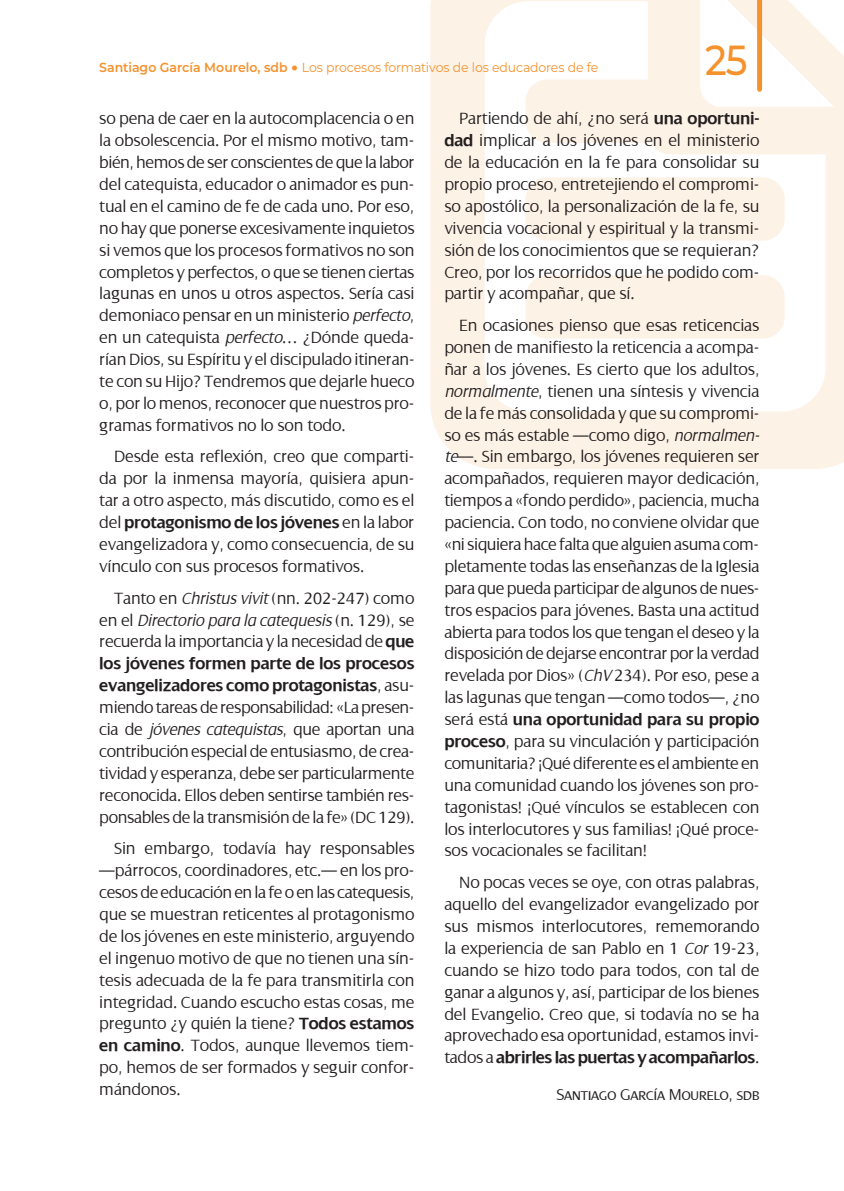
<style>
.page{position:relative;width:844px;height:1191px;background:#fff}
.page>*{position:absolute;margin:0;border:0;box-sizing:border-box;transform-origin:0 0}
.t1{font:500 42px "Montserrat";color:#f5922e;scale:.9 1}
.t2{font:300 17.5px/21.9px "Dialog";letter-spacing:-.01em;color:#231f20;text-align:justify}
.t3{font:16.97px "Dialog Light Small Caps";letter-spacing:-.01em;color:#231f20}
.t4{font:13.12px "Montserrat";letter-spacing:-.01em;color:#f5922e;scale:.95 1}
.s1{font-weight:600}
.s2{font-family:"VAG Rounded Std";font-weight:300;font-size:14px}
.s3{font-style:italic}
</style>
<div class="page">
<svg style="left:430px;top:0;width:413px;height:469px"></svg>
<div style="left:525px;top:275px;width:259px;height:63px;background:#fdf2e6;border-radius:22px"></div>
<div style="left:525px;top:177px;width:259px;height:64px;background:#fdf2e6;border-radius:22px"></div>
<svg style="left:756px;top:0;width:5px;height:89px"></svg>
<p class="t4" style="left:99px;top:59px;width:526px"><span class="s1">Santiago García Mourelo, sdb</span> <span class="s2">•</span> Los procesos formativos de los educadores de fe</p>
<h1 class="t1" style="left:704px;top:30px;width:49px">25</h1>
<p class="t2" style="left:99px;top:108px;width:317px">so pena de caer en la autocomplacencia o en la obsolescencia. Por el mismo motivo, tam&shy;bién, hemos de ser conscientes de que la labor del catequista, educador o animador es pun&shy;tual en el camino de fe de cada uno. Por eso, no hay que ponerse excesivamente inquietos si vemos que los procesos formativos no son completos y perfectos, o que se tienen ciertas lagunas en unos u otros aspectos. Sería casi demoniaco pensar en un ministerio <span class="s3">perfecto</span>, en un catequista <span class="s3">perfecto</span>… ¿Dónde queda&shy;rían Dios, su Espíritu y el discipulado itineran&shy;te con su Hijo? Tendremos que dejarle hueco o, por lo menos, reconocer que nuestros pro&shy;gramas formativos no lo son todo.</p>
<p class="t2" style="left:99px;top:446px;width:317px;text-indent:15px">Desde esta reflexión, creo que comparti&shy;da por la inmensa mayoría, quisiera apun&shy;tar a otro aspecto, más discutido, como es el del <span class="s1">protagonismo de los jóvenes</span> en la labor evangelizadora y, como consecuencia, de su vínculo con sus procesos formativos.</p>
<p class="t2" style="left:99px;top:587px;width:317px;text-indent:15px">Tanto en <span class="s3">Christus vivit</span> (nn. 202-247) como en el <span class="s3">Directorio para la catequesis</span> (n. 129), se recuerda la importancia y la necesidad de <span class="s1">que los jóvenes formen parte de los procesos evangelizadores como protagonistas</span>, asu&shy;miendo tareas de responsabilidad: «La presen&shy;cia de <span class="s3">jóvenes catequistas</span>, que aportan una contribución especial de entusiasmo, de crea&shy;tividad y esperanza, debe ser particularmente reconocida. Ellos deben sentirse también res&shy;ponsables de la transmisión de la fe» (DC 129).</p>
<p class="t2" style="left:99px;top:838px;width:317px;text-indent:15px">Sin embargo, todavía hay responsables —párrocos, coordinadores, etc.— en los pro&shy;cesos de educación en la fe o en las catequesis, que se muestran reticentes al protagonismo de los jóvenes en este ministerio, arguyendo el ingenuo motivo de que no tienen una sín&shy;tesis adecuada de la fe para transmitirla con integridad. Cuando escucho estas cosas, me pregunto ¿y quién la tiene? <span class="s1">Todos estamos en camino</span>. Todos, aunque llevemos tiem&shy;po, hemos de ser formados y seguir confor&shy;mándonos.</p>
<p class="t2" style="left:444px;top:108px;width:317px;text-indent:15px">Partiendo de ahí, ¿no será <span class="s1">una oportuni&shy;dad</span> implicar a los jóvenes en el ministerio de la educación en la fe para consolidar su propio proceso, entretejiendo el compromi&shy;so apostólico, la personalización de la fe, su vivencia vocacional y espiritual y la transmi&shy;sión de los conocimientos que se requieran?<br>Creo, por los recorridos que he podido com&shy;partir y acompañar, que sí.</p>
<p class="t2" style="left:444px;top:315px;width:317px;text-indent:15px">En ocasiones pienso que esas reticencias ponen de manifiesto la reticencia a acompa&shy;ñar a los jóvenes. Es cierto que los adultos, <span class="s3">normalmente</span>, tienen una síntesis y vivencia de la fe más consolidada y que su compromi&shy;so es más estable —como digo, <span class="s3">normalmen&shy;te</span>—. Sin embargo, los jóvenes requieren ser acompañados, requieren mayor dedicación, tiempos a «fondo perdido», paciencia, mucha paciencia. Con todo, no conviene olvidar que «ni siquiera hace falta que alguien asuma com&shy;pletamente todas las enseñanzas de la Iglesia para que pueda participar de algunos de nues&shy;tros espacios para jóvenes. Basta una actitud abierta para todos los que tengan el deseo y la disposición de dejarse encontrar por la verdad revelada por Dios» (<span class="s3">ChV</span> 234). Por eso, pese a las lagunas que tengan —como todos—, ¿no será está <span class="s1">una oportunidad para su propio proceso</span>, para su vinculación y participación comunitaria? ¡Qué diferente es el ambiente en una comunidad cuando los jóvenes son pro&shy;tagonistas! ¡Qué vínculos se establecen con los interlocutores y sus familias! ¡Qué proce&shy;sos vocacionales se facilitan!</p>
<p class="t2" style="left:444px;top:871px;width:317px;text-indent:15px">No pocas veces se oye, con otras palabras, aquello del evangelizador evangelizado por sus mismos interlocutores, rememorando la experiencia de san Pablo en 1 <span class="s3">Cor</span> 19-23, cuando se hizo todo para todos, con tal de ganar a algunos y, así, participar de los bienes del Evangelio. Creo que, si todavía no se ha aprovechado esa oportunidad, estamos invi&shy;tados a <span class="s1">abrirles las puertas y acompañarlos</span>.</p>
<p class="t3" style="left:556px;top:1085px;width:205px">Santiago García Mourelo, sdb</p>
</div>
